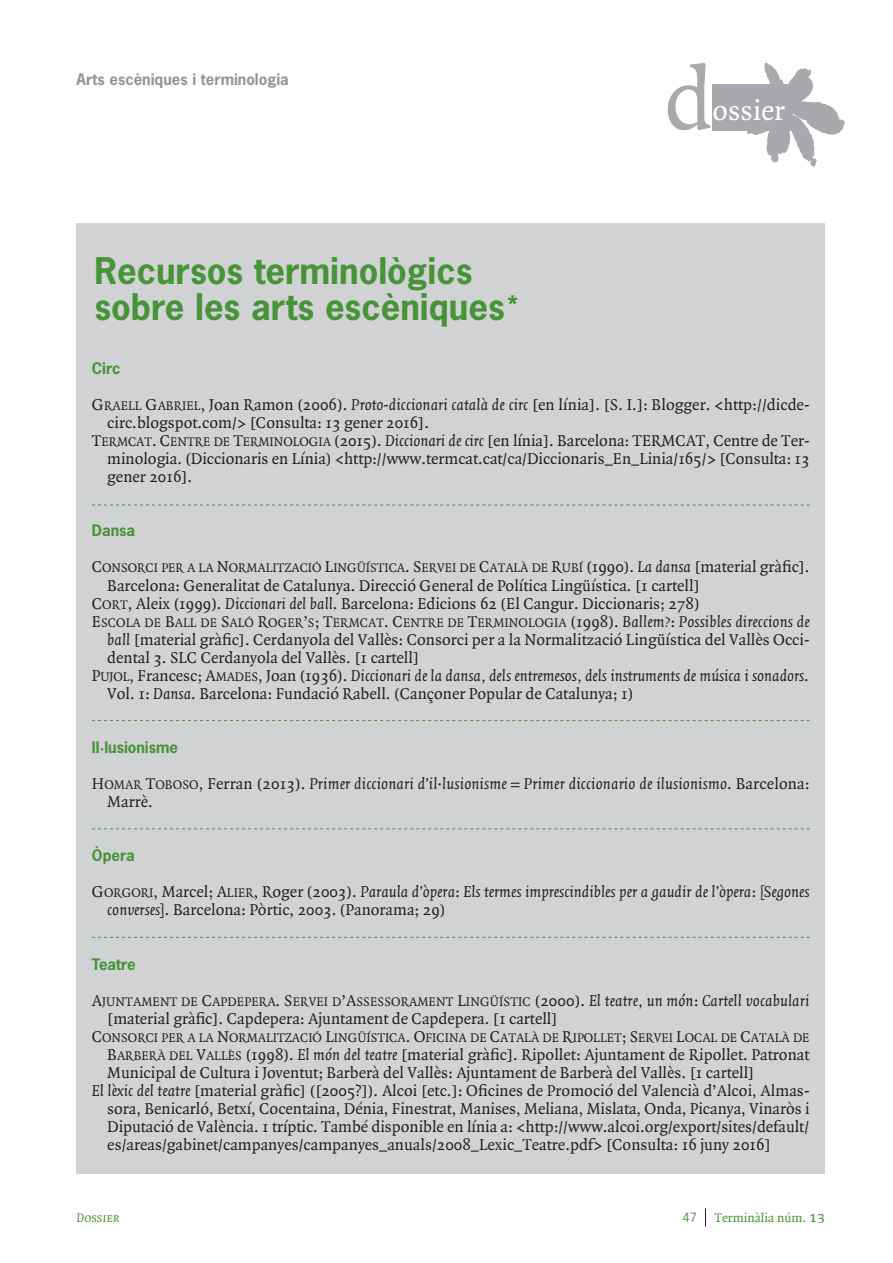
<style>
.page{position:relative;width:893px;height:1263px;background:#fff}
.page>*{position:absolute;margin:0;border:0;box-sizing:border-box;transform-origin:0 0}
.t1{font:93px "Quadraat";color:#a8a9ad}
.t2{font:700 34.5px/36.2px "News Gothic";color:#479338}
.t3{font:30px "Quadraat";color:#fff}
.t4{font:16.8px/18px "Quadraat";color:#231f20;text-align:right}
.t5{font:italic 16.8px/18px "Quadraat";color:#231f20}
.t6{font:700 15px "News Gothic";color:#479338}
.t7{font:700 15px "News Gothic";color:#939598}
.t8{font:13.5px "Quadraat Regular SC800";color:#231f20}
.t9{font:13.5px "Quadraat";color:#479338}
.t10{font:13.5px "Quadraat Italic Small Caps";color:#479338}
.t11{font:12px "News Gothic";color:#479338}
.s1{font-size:25.5px}
.s2{font-family:"Quadraat Regular SC800"}
.s3{font-family:"Quadraat Regular SC800";font-size:13.5px}
.s4{font-style:italic}
.s5{font-size:16.8px}
.s6{font-family:"Quadraat";font-size:16.8px}
.s7{font-family:"Quadraat";font-style:italic;font-size:16.8px}
.s8{font-style:normal}
.s9{font-family:"Quadraat Regular SC800";font-style:normal;font-size:13.5px}
.s10{font-family:"Quadraat Regular SC800";font-style:normal}
.s11{font-family:"Quadraat Small Caps";font-size:15.75px}
</style>
<div class="page">
<svg style="left:705px;top:1208px;width:1px;height:18px"></svg>
<div style="left:712px;top:84px;width:80px;height:46px;background:#a8a9ad"></div>
<svg style="left:738px;top:63px;width:107px;height:104px"></svg>
<div style="left:77px;top:342px;width:748px;height:832px;background:#d1d2d4"></div>
<div style="left:77px;top:224px;width:748px;height:120px;background:#d1d2d4"></div>
<svg style="left:92px;top:505px;width:718px;height:1px"></svg>
<svg style="left:92px;top:720px;width:718px;height:1px"></svg>
<svg style="left:92px;top:828px;width:718px;height:1px"></svg>
<svg style="left:92px;top:937px;width:718px;height:1px"></svg>
<p class="t7" style="left:77px;top:69px;width:214px">Arts escèniques i terminologia</p>
<h1 class="t1" style="left:664px;top:51px;width:50px">d</h1>
<h3 class="t3" style="left:713px;top:95px;width:74px">ossier</h3>
<h2 class="t2" style="left:94px;top:252px;width:428px">Recursos terminològics sobre les arts escèniques<span class="s1">*</span></h2>
<p class="t6" style="left:92px;top:358px;width:30px">Circ</p>
<p class="t4" style="left:92px;top:396px;width:719px"><span class="s2">G</span><span class="s3">RAELL</span> <span class="s2">G</span><span class="s3">ABRIEL</span>, Joan Ramon (2006). <span class="s4">Proto-diccionari català de circ</span> [en línia]. [S. I.]: Blogger. &lt;http://dicde-</p>
<p class="t4" style="left:107px;top:414px;width:323px">circ.blogspot.com/&gt; [Consulta: 13 gener 2016].</p>
<p class="t4" style="left:92px;top:432px;width:719px"><span class="s2">T</span><span class="s3">ERMCAT</span><span class="s2">. C</span><span class="s3">ENTRE DE</span> <span class="s2">T</span><span class="s3">ERMINOLOGIA</span> <span class="s2">(2015)</span>. <span class="s4">Diccionari de circ</span> [en línia]. Barcelona: TERMCAT, Centre de Ter-</p>
<p class="t4" style="left:107px;top:450px;width:704px">minologia. (Diccionaris en Línia) &lt;http://www.termcat.cat/ca/Diccionaris_En_Linia/165/&gt; [Consulta: 13</p>
<p class="t4" style="left:107px;top:468px;width:87px">gener 2016].</p>
<p class="t6" style="left:92px;top:521px;width:45px">Dansa</p>
<p class="t8" style="left:92px;top:561px;width:719px"><span class="s5">C</span>ONSORCI PER A LA <span class="s5">N</span>ORMALITZACIÓ <span class="s5">L</span>INGÜÍSTICA<span class="s5">. S</span>ERVEI DE <span class="s5">C</span>ATALÀ DE <span class="s5">R</span>UBÍ <span class="s5">(1990)</span><span class="s6">.</span> <span class="s7">La dansa</span> <span class="s6">[material gràfic].</span></p>
<p class="t4" style="left:92px;top:577px;width:609px">Barcelona: Generalitat de Catalunya. Direcció General de Política Lingüística. [1 cartell]<br>C<span class="s3">ORT</span>, Aleix (1999). <span class="s4">Diccionari del ball</span>. Barcelona: Edicions 62 (El Cangur. Diccionaris; 278)</p>
<p class="t8" style="left:92px;top:615px;width:719px"><span class="s5">E</span>SCOLA DE <span class="s5">B</span>ALL DE <span class="s5">S</span>ALÓ <span class="s5">R</span>OGER<span class="s5">’</span>S<span class="s5">; T</span>ERMCAT<span class="s6">.</span> <span class="s5">C</span>ENTRE DE <span class="s5">T</span>ERMINOLOGIA <span class="s5">(1998)</span><span class="s6">.</span> <span class="s7">Ballem?</span><span class="s6">:</span> <span class="s7">Possibles direccions de</span></p>
<p class="t4" style="left:107px;top:631px;width:704px"><span class="s4">ball</span> [material gràfic]. Cerdanyola del Vallès: Consorci per a la Normalització Lingüística del Vallès Occi-</p>
<p class="t4" style="left:107px;top:649px;width:313px">dental 3. SLC Cerdanyola del Vallès. [1 cartell]</p>
<p class="t5" style="left:92px;top:667px;width:719px"><span class="s8">P</span><span class="s9">UJOL</span><span class="s8">, Francesc; A</span><span class="s9">MADES</span><span class="s8">, Joan (1936).</span> Diccionari de la dansa, dels entremesos, dels instruments de música i sonadors<span class="s8">.</span></p>
<p class="t4" style="left:107px;top:685px;width:527px">Vol. 1: <span class="s4">Dansa</span>. Barcelona: Fundació Rabell. (Cançoner Popular de Catalunya; 1)</p>
<p class="t6" style="left:92px;top:737px;width:88px">Il·lusionisme</p>
<p class="t5" style="left:107px;top:775px;width:704px;text-indent:-15px"><span class="s10">H</span><span class="s9">OMAR</span> <span class="s10">T</span><span class="s9">OBOSO</span><span class="s8">, Ferran (2013).</span> Primer diccionari d’il·lusionisme <span class="s8">=</span> Primer diccionario de ilusionismo<span class="s8">. Barcelona:<br>Marrè.</span></p>
<p class="t6" style="left:92px;top:846px;width:44px">Òpera</p>
<p class="t5" style="left:107px;top:883px;width:704px;text-indent:-15px"><span class="s8">G</span><span class="s9">ORGORI</span><span class="s8">, Marcel; A</span><span class="s9">LIER</span><span class="s8">, Roger (2003).</span> Paraula d’òpera<span class="s8">:</span> Els termes imprescindibles per a gaudir de l’òpera<span class="s8">:</span> [Segones converses]<span class="s8">. Barcelona: Pòrtic, 2003. (Panorama; 29)</span></p>
<p class="t6" style="left:92px;top:954px;width:45px">Teatre</p>
<p class="t8" style="left:92px;top:994px;width:719px"><span class="s5">A</span>JUNTAMENT DE <span class="s5">C</span>APDEPERA<span class="s5">. S</span>ERVEI D<span class="s5">’A</span>SSESSORAMENT <span class="s5">L</span>INGÜÍSTIC <span class="s5">(2000)</span><span class="s6">.</span> <span class="s7">El teatre, un món</span><span class="s6">:</span> <span class="s7">Cartell vocabulari</span></p>
<p class="t4" style="left:107px;top:1010px;width:452px">[material gràfic]. Capdepera: Ajuntament de Capdepera. [1 cartell]</p>
<p class="t8" style="left:92px;top:1030px;width:719px"><span class="s5">C</span>ONSORCI PER A LA <span class="s5">N</span>ORMALITZACIÓ <span class="s5">L</span>INGÜÍSTICA<span class="s5">. O</span>FICINA DE <span class="s5">C</span>ATALÀ DE <span class="s5">R</span>IPOLLET<span class="s5">; S</span>ERVEI <span class="s5">L</span>OCAL DE <span class="s5">C</span>ATALÀ DE</p>
<p class="t4" style="left:107px;top:1046px;width:704px"><span class="s2">B</span><span class="s3">ARBERÀ DEL</span> <span class="s2">V</span><span class="s3">ALLÈS</span> <span class="s2">(1998)</span>. <span class="s4">El món del teatre</span> [material gràfic]. Ripollet: Ajuntament de Ripollet. Patronat</p>
<p class="t4" style="left:107px;top:1064px;width:648px">Municipal de Cultura i Joventut; Barberà del Vallès: Ajuntament de Barberà del Vallès. [1 cartell]</p>
<p class="t4" style="left:92px;top:1082px;width:719px"><span class="s4">El lèxic del teatre</span> [material gràfic] ([2005?]). Alcoi [etc.]: Oficines de Promoció del Valencià d’Alcoi, Almas-</p>
<p class="t4" style="left:107px;top:1100px;width:704px">sora, Benicarló, Betxí, Cocentaina, Dénia, Finestrat, Manises, Meliana, Mislata, Onda, Picanya, Vinaròs i</p>
<p class="t4" style="left:107px;top:1118px;width:703px">Diputació de València. 1 tríptic. També disponible en línia a: &lt;http://www.alcoi.org/export/sites/default/</p>
<p class="t4" style="left:107px;top:1136px;width:665px">es/areas/gabinet/campanyes/campanyes_anuals/2008_Lexic_Teatre.pdf&gt; [Consulta: 16 juny 2016]</p>
<p class="t10" style="left:77px;top:1211px;width:45px">Dossier</p>
<p class="t11" style="left:683px;top:1210px;width:15px">47</p>
<p class="t9" style="left:714px;top:1211px;width:112px">Terminàlia núm. <span class="s11">13</span></p>
</div>
